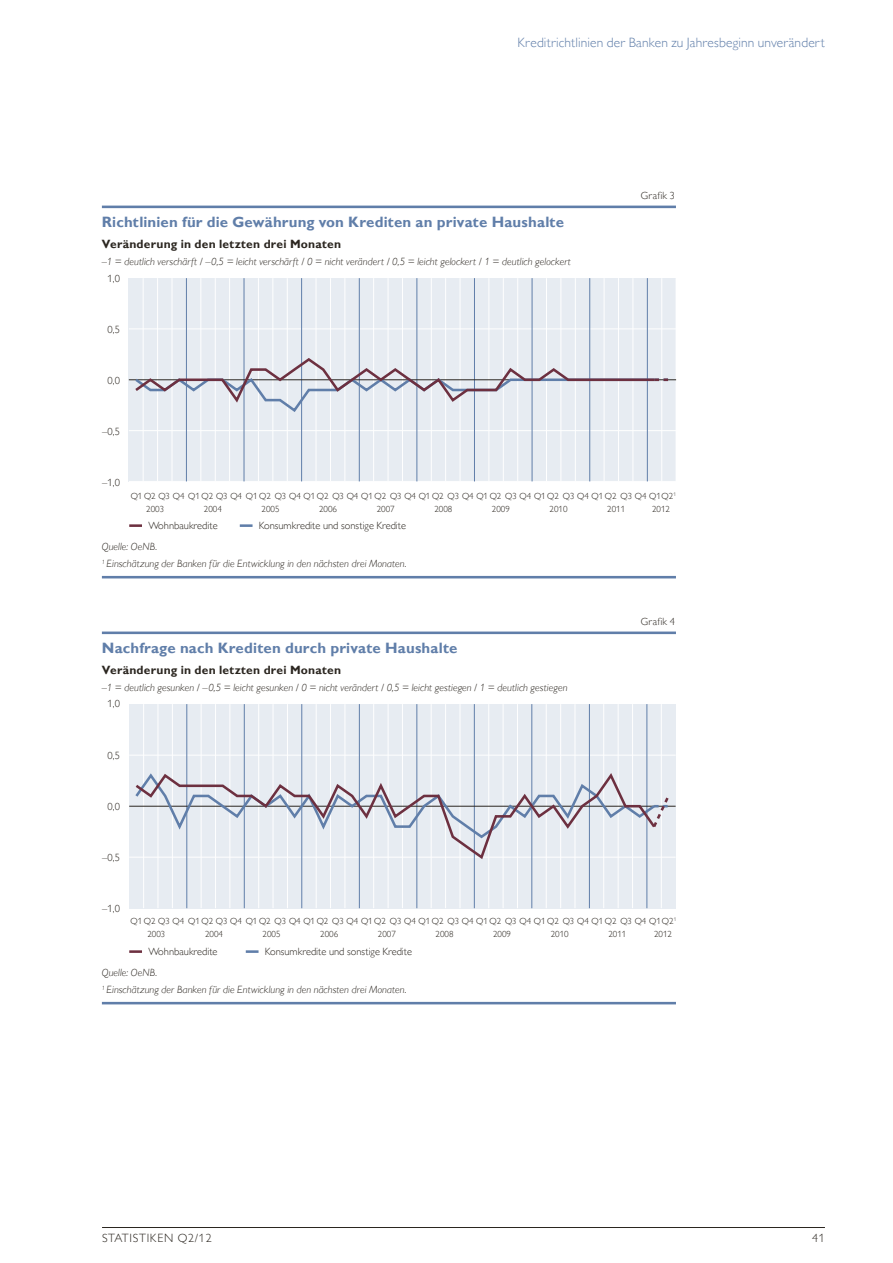
<style>
.page{position:relative;width:893px;height:1263px;background:#fff}
.page>*{position:absolute;margin:0;border:0;box-sizing:border-box;transform-origin:0 0}
.t1{font:700 15px "Gill Sans MT Pro";letter-spacing:.01em;color:#607ea9}
.t2{font:300 13.5px "Gill Sans MT Pro";letter-spacing:.01em;color:#607ea9}
.t3{font:700 12px "Gill Sans MT Pro";letter-spacing:.015em;color:#2b2620}
.t4{font:300 12px "Gill Sans MT Pro";letter-spacing:.06em;color:#2b2620}
.t5{font:italic 300 10.5px "Gill Sans MT Pro";letter-spacing:.005em;color:#2b2620}
.t6{font:300 10.5px "Gill Sans MT Pro";color:#2b2620}
.t7{font:300 9px/13px "Gill Sans MT Pro";color:#2b2620}
</style>
<div class="page">
<hr style="left:102px;top:1227px;width:723px;height:1px;background:#2b2620">
<hr style="left:102px;top:206px;width:574px;height:2px;background:#607ea9">
<hr style="left:102px;top:576px;width:574px;height:2px;background:#607ea9">
<svg style="left:129px;top:524px;width:13px;height:3px"></svg>
<svg style="left:240px;top:524px;width:13px;height:3px"></svg>
<div style="left:129px;top:278px;width:547px;height:203px;background:#e7ecf2"></div>
<hr style="left:129px;top:328px;width:547px;height:1px;background:#fff">
<hr style="left:129px;top:430px;width:547px;height:1px;background:#fff">
<hr style="left:661px;top:278px;width:1px;height:203px;background:#fff">
<hr style="left:647px;top:278px;width:1px;height:203px;background:#607ea9">
<hr style="left:632px;top:278px;width:1px;height:203px;background:#fff">
<hr style="left:618px;top:278px;width:1px;height:203px;background:#fff">
<hr style="left:604px;top:278px;width:1px;height:203px;background:#fff">
<hr style="left:589px;top:278px;width:1px;height:203px;background:#607ea9">
<hr style="left:575px;top:278px;width:1px;height:203px;background:#fff">
<hr style="left:560px;top:278px;width:1px;height:203px;background:#fff">
<hr style="left:546px;top:278px;width:1px;height:203px;background:#fff">
<hr style="left:532px;top:278px;width:1px;height:203px;background:#607ea9">
<hr style="left:517px;top:278px;width:1px;height:203px;background:#fff">
<hr style="left:503px;top:278px;width:1px;height:203px;background:#fff">
<hr style="left:488px;top:278px;width:1px;height:203px;background:#fff">
<hr style="left:474px;top:278px;width:1px;height:203px;background:#607ea9">
<hr style="left:460px;top:278px;width:1px;height:203px;background:#fff">
<hr style="left:445px;top:278px;width:1px;height:203px;background:#fff">
<hr style="left:431px;top:278px;width:1px;height:203px;background:#fff">
<hr style="left:417px;top:278px;width:1px;height:203px;background:#607ea9">
<hr style="left:402px;top:278px;width:1px;height:203px;background:#fff">
<hr style="left:388px;top:278px;width:1px;height:203px;background:#fff">
<hr style="left:373px;top:278px;width:1px;height:203px;background:#fff">
<hr style="left:359px;top:278px;width:1px;height:203px;background:#607ea9">
<hr style="left:344px;top:278px;width:1px;height:203px;background:#fff">
<hr style="left:330px;top:278px;width:1px;height:203px;background:#fff">
<hr style="left:316px;top:278px;width:1px;height:203px;background:#fff">
<hr style="left:301px;top:278px;width:1px;height:203px;background:#607ea9">
<hr style="left:287px;top:278px;width:1px;height:203px;background:#fff">
<hr style="left:272px;top:278px;width:1px;height:203px;background:#fff">
<hr style="left:258px;top:278px;width:1px;height:203px;background:#fff">
<hr style="left:244px;top:278px;width:1px;height:203px;background:#607ea9">
<hr style="left:229px;top:278px;width:1px;height:203px;background:#fff">
<hr style="left:215px;top:278px;width:1px;height:203px;background:#fff">
<hr style="left:200px;top:278px;width:1px;height:203px;background:#fff">
<hr style="left:186px;top:278px;width:1px;height:203px;background:#607ea9">
<hr style="left:172px;top:278px;width:1px;height:203px;background:#fff">
<hr style="left:157px;top:278px;width:1px;height:203px;background:#fff">
<hr style="left:143px;top:278px;width:1px;height:203px;background:#fff">
<hr style="left:129px;top:379px;width:547px;height:1px;background:#2b2620">
<svg style="left:132px;top:356px;width:537px;height:58px"></svg>
<hr style="left:102px;top:631px;width:574px;height:3px;background:#607ea9">
<hr style="left:102px;top:1002px;width:574px;height:2px;background:#607ea9">
<svg style="left:129px;top:950px;width:13px;height:3px"></svg>
<svg style="left:246px;top:950px;width:13px;height:3px"></svg>
<div style="left:129px;top:704px;width:547px;height:204px;background:#e7ecf2"></div>
<hr style="left:129px;top:755px;width:547px;height:1px;background:#fff">
<hr style="left:129px;top:857px;width:547px;height:1px;background:#fff">
<hr style="left:661px;top:704px;width:1px;height:204px;background:#fff">
<hr style="left:647px;top:704px;width:1px;height:204px;background:#607ea9">
<hr style="left:632px;top:704px;width:1px;height:204px;background:#fff">
<hr style="left:618px;top:704px;width:1px;height:204px;background:#fff">
<hr style="left:603px;top:704px;width:1px;height:204px;background:#fff">
<hr style="left:589px;top:704px;width:1px;height:204px;background:#607ea9">
<hr style="left:575px;top:704px;width:1px;height:204px;background:#fff">
<hr style="left:560px;top:704px;width:1px;height:204px;background:#fff">
<hr style="left:546px;top:704px;width:1px;height:204px;background:#fff">
<hr style="left:531px;top:704px;width:1px;height:204px;background:#607ea9">
<hr style="left:517px;top:704px;width:1px;height:204px;background:#fff">
<hr style="left:503px;top:704px;width:1px;height:204px;background:#fff">
<hr style="left:488px;top:704px;width:1px;height:204px;background:#fff">
<hr style="left:474px;top:704px;width:1px;height:204px;background:#607ea9">
<hr style="left:460px;top:704px;width:1px;height:204px;background:#fff">
<hr style="left:445px;top:704px;width:1px;height:204px;background:#fff">
<hr style="left:431px;top:704px;width:1px;height:204px;background:#fff">
<hr style="left:416px;top:704px;width:1px;height:204px;background:#607ea9">
<hr style="left:402px;top:704px;width:1px;height:204px;background:#fff">
<hr style="left:388px;top:704px;width:1px;height:204px;background:#fff">
<hr style="left:373px;top:704px;width:1px;height:204px;background:#fff">
<hr style="left:359px;top:704px;width:1px;height:204px;background:#607ea9">
<hr style="left:344px;top:704px;width:1px;height:204px;background:#fff">
<hr style="left:330px;top:704px;width:1px;height:204px;background:#fff">
<hr style="left:316px;top:704px;width:1px;height:204px;background:#fff">
<hr style="left:301px;top:704px;width:1px;height:204px;background:#607ea9">
<hr style="left:287px;top:704px;width:1px;height:204px;background:#fff">
<hr style="left:273px;top:704px;width:1px;height:204px;background:#fff">
<hr style="left:258px;top:704px;width:1px;height:204px;background:#fff">
<hr style="left:244px;top:704px;width:1px;height:204px;background:#607ea9">
<hr style="left:229px;top:704px;width:1px;height:204px;background:#fff">
<hr style="left:215px;top:704px;width:1px;height:204px;background:#fff">
<hr style="left:201px;top:704px;width:1px;height:204px;background:#fff">
<hr style="left:186px;top:704px;width:1px;height:204px;background:#607ea9">
<hr style="left:172px;top:704px;width:1px;height:204px;background:#fff">
<hr style="left:158px;top:704px;width:1px;height:204px;background:#fff">
<hr style="left:143px;top:704px;width:1px;height:204px;background:#fff">
<hr style="left:129px;top:806px;width:547px;height:1px;background:#2b2620">
<svg style="left:133px;top:770px;width:525px;height:91px"></svg>
<p class="t2" style="left:518px;top:35px;width:309px">Kreditrichtlinien der Banken zu Jahresbeginn unverändert</p>
<h1 class="t1" style="left:102px;top:213px;width:464px">Richtlinien für die Gewährung von Krediten an private Haushalte</h1>
<p class="t3" style="left:102px;top:237px;width:241px">Veränderung in den letzten drei Monaten</p>
<p class="t6" style="left:108px;top:272px;width:14px">1,0</p>
<p class="t5" style="left:102px;top:256px;width:471px">–1 = deutlich verschärft / –0,5 = leicht verschärft / 0 = nicht verändert / 0,5 = leicht gelockert / 1 = deutlich gelockert</p>
<p class="t6" style="left:108px;top:323px;width:14px">0,5</p>
<p class="t6" style="left:108px;top:374px;width:14px">0,0</p>
<p class="t6" style="left:102px;top:425px;width:19px">–0,5</p>
<p class="t6" style="left:102px;top:476px;width:19px">–1,0</p>
<p class="t6" style="left:641px;top:189px;width:36px">Grafik 3</p>
<p class="t7" style="left:146px;top:489px;width:531px;text-indent:-16px">Q1 Q2 Q3 Q4 Q1 Q2 Q3 Q4 Q1 Q2 Q3 Q4 Q1 Q2 Q3 Q4 Q1 Q2 Q3 Q4 Q1 Q2 Q3 Q4 Q1 Q2 Q3 Q4 Q1 Q2 Q3 Q4 Q1 Q2 Q3 Q4 Q1Q2<sup>1<br></sup>2003</p>
<p class="t7" style="left:204px;top:502px;width:19px">2004</p>
<p class="t7" style="left:262px;top:502px;width:19px">2005</p>
<p class="t7" style="left:319px;top:502px;width:19px">2006</p>
<p class="t7" style="left:377px;top:502px;width:19px">2007</p>
<p class="t7" style="left:434px;top:502px;width:19px">2008</p>
<p class="t7" style="left:492px;top:502px;width:19px">2009</p>
<p class="t7" style="left:550px;top:502px;width:19px">2010</p>
<p class="t7" style="left:607px;top:502px;width:19px">2011</p>
<p class="t7" style="left:652px;top:502px;width:19px">2012</p>
<p class="t6" style="left:148px;top:520px;width:71px">Wohnbaukredite</p>
<p class="t6" style="left:259px;top:520px;width:149px">Konsumkredite und sonstige Kredite</p>
<p class="t5" style="left:102px;top:557px;width:306px"><sup>1</sup> Einschätzung der Banken für die Entwicklung in den nächsten drei Monaten.</p>
<p class="t5" style="left:102px;top:540px;width:57px">Quelle: OeNB.</p>
<h1 class="t1" style="left:102px;top:639px;width:357px">Nachfrage nach Krediten durch private Haushalte</h1>
<p class="t3" style="left:102px;top:663px;width:241px">Veränderung in den letzten drei Monaten</p>
<p class="t6" style="left:108px;top:698px;width:14px">1,0</p>
<p class="t5" style="left:102px;top:681px;width:467px">–1 = deutlich gesunken / –0,5 = leicht gesunken / 0 = nicht verändert / 0,5 = leicht gestiegen / 1 = deutlich gestiegen</p>
<p class="t6" style="left:108px;top:749px;width:14px">0,5</p>
<p class="t6" style="left:108px;top:800px;width:14px">0,0</p>
<p class="t6" style="left:102px;top:851px;width:19px">–0,5</p>
<p class="t6" style="left:102px;top:902px;width:19px">–1,0</p>
<p class="t6" style="left:641px;top:615px;width:36px">Grafik 4</p>
<p class="t7" style="left:147px;top:914px;width:530px;line-height:13.5px;text-indent:-17px">Q1 Q2 Q3 Q4 Q1 Q2 Q3 Q4 Q1 Q2 Q3 Q4 Q1 Q2 Q3 Q4 Q1 Q2 Q3 Q4 Q1 Q2 Q3 Q4 Q1 Q2 Q3 Q4 Q1 Q2 Q3 Q4 Q1 Q2 Q3 Q4 Q1Q2<sup>1<br></sup>2003</p>
<p class="t7" style="left:205px;top:927px;width:19px">2004</p>
<p class="t7" style="left:263px;top:927px;width:19px">2005</p>
<p class="t7" style="left:320px;top:927px;width:19px">2006</p>
<p class="t7" style="left:378px;top:927px;width:19px">2007</p>
<p class="t7" style="left:435px;top:927px;width:19px">2008</p>
<p class="t7" style="left:493px;top:927px;width:19px">2009</p>
<p class="t7" style="left:551px;top:927px;width:19px">2010</p>
<p class="t7" style="left:608px;top:927px;width:19px">2011</p>
<p class="t7" style="left:654px;top:927px;width:19px">2012</p>
<p class="t6" style="left:148px;top:945px;width:71px">Wohnbaukredite</p>
<p class="t6" style="left:265px;top:945px;width:149px">Konsumkredite und sonstige Kredite</p>
<p class="t5" style="left:102px;top:983px;width:306px"><sup>1</sup> Einschätzung der Banken für die Entwicklung in den nächsten drei Monaten.</p>
<p class="t5" style="left:102px;top:966px;width:57px">Quelle: OeNB.</p>
<p class="t4" style="left:102px;top:1231px;width:111px">STATISTIKEN Q2/12</p>
<p class="t4" style="left:812px;top:1231px;width:14px">41</p>
</div>
